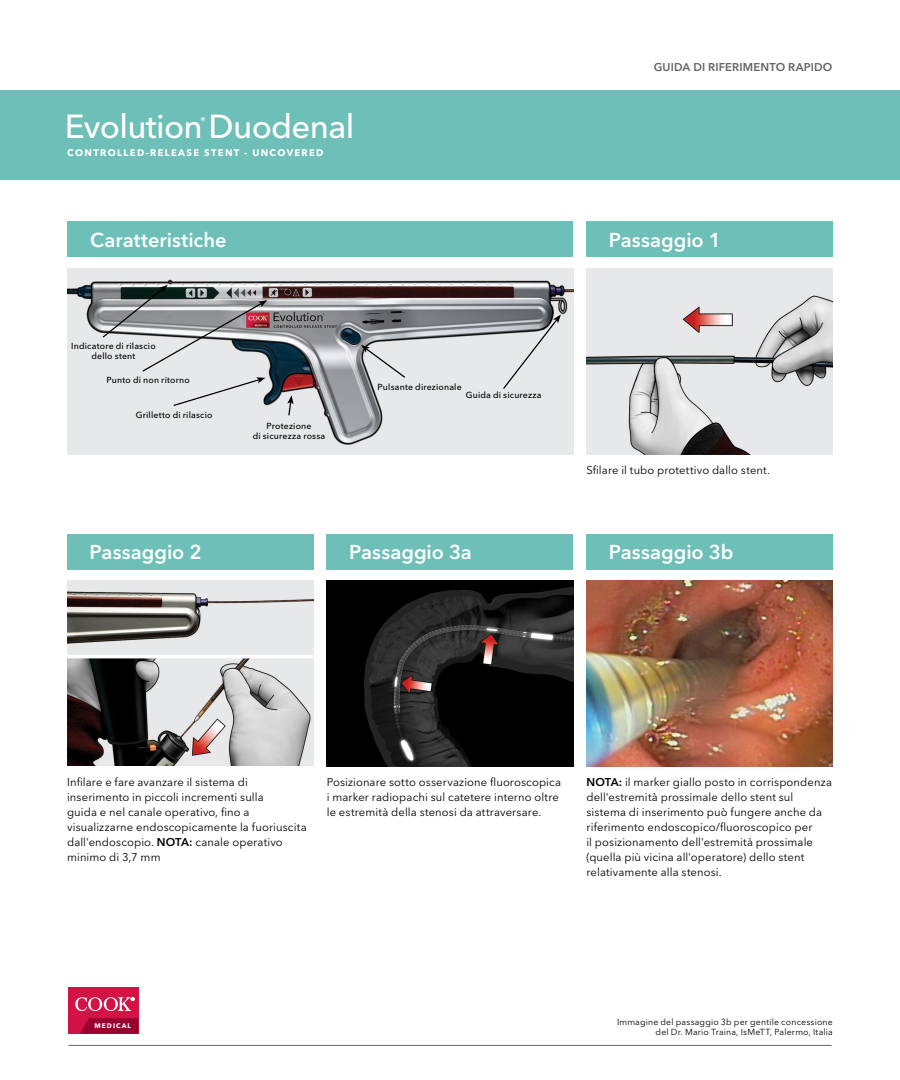
<style>
.page{position:relative;width:900px;height:1080px;background:#fff}
.page>*{position:absolute;margin:0;border:0;box-sizing:border-box;transform-origin:0 0}
.t1{font:500 33.12px "Avenir Next LT Pro";letter-spacing:-.02em;color:#fff}
.t2{font:600 20px "Avenir Next LT Pro";color:#fff}
.t3{font:11.25px/15px "Avenir Next LT Pro";letter-spacing:.01em;color:#000}
.t4{font:600 11.25px "Avenir Next LT Pro";letter-spacing:.015em;color:#636466}
.t5{font:600 9.88px "Avenir Next LT Pro";color:#fff}
.t6{font:700 9.5px "Avenir Next LT Pro";letter-spacing:.14em;color:#fff}
.t7{font:500 8.75px/10px "Avenir Next LT Pro";letter-spacing:.02em;color:#000;text-align:center}
.t8{font:8.75px/10.5px "Avenir Next LT Pro";letter-spacing:.02em;color:#000;text-align:right}
.t9{font:700 6.62px "Avenir Next LT Pro";letter-spacing:.155em;color:#fff}
.s1{font-weight:600}
</style>
<div class="page">
<img style="left:68px;top:269px;width:505px;height:185px">
<img style="left:67px;top:581px;width:247px;height:185px">
<hr style="left:67px;top:655px;width:247px;height:3px;background:#fff">
<img style="left:327px;top:581px;width:246px;height:185px">
<img style="left:586px;top:581px;width:247px;height:185px">
<img style="left:586px;top:269px;width:247px;height:185px">
<div style="left:68px;top:221px;width:505px;height:36px;background:#6dbfb7"></div>
<div style="left:586px;top:221px;width:247px;height:36px;background:#6dbfb7"></div>
<div style="left:0;top:90px;width:900px;height:90px;background:#6dbfb7"></div>
<div style="left:67px;top:534px;width:247px;height:36px;background:#6dbfb7"></div>
<div style="left:327px;top:534px;width:246px;height:36px;background:#6dbfb7"></div>
<div style="left:586px;top:534px;width:247px;height:36px;background:#6dbfb7"></div>
<svg style="left:101px;top:285px;width:166px;height:122px;background:#bcbcbe"></svg>
<svg style="left:502px;top:314px;width:59px;height:76px;background:#caccce"></svg>
<svg style="left:361px;top:345px;width:46px;height:34px;background:#cdced0"></svg>
<hr style="left:68px;top:1045px;width:764px;height:1px;background:#636466">
<div style="left:68px;top:987px;width:70px;height:47px;background:#d31245"></div>
<svg style="left:80px;top:1018px;width:58px;height:16px"></svg>
<svg style="left:75px;top:997px;width:59px;height:14px"></svg>
<svg style="left:287px;top:395px;width:7px;height:22px"></svg>
<h1 class="t1" style="left:65px;top:106px;width:291px">Evolution Duodenal</h1>
<p class="t5" style="left:200px;top:114px;width:7px">®</p>
<p class="t6" style="left:67px;top:146px;width:258px">CONTROLLED-RELEASE STENT - UNCOVERED</p>
<p class="t4" style="left:654px;top:60px;width:180px">GUIDA DI RIFERIMENTO RAPIDO</p>
<h2 class="t2" style="left:90px;top:228px;width:138px">Caratteristiche</h2>
<h2 class="t2" style="left:609px;top:228px;width:114px">Passaggio 1</h2>
<p class="t7" style="left:71px;top:341px;width:86px">Indicatore di rilascio dello stent</p>
<p class="t7" style="left:107px;top:375px;width:85px">Punto di non ritorno</p>
<p class="t7" style="left:136px;top:410px;width:78px">Grilletto di rilascio</p>
<p class="t7" style="left:253px;top:421px;width:74px">Protezione<br>di sicurezza rossa</p>
<p class="t7" style="left:378px;top:382px;width:86px">Pulsante direzionale</p>
<p class="t7" style="left:466px;top:390px;width:77px">Guida di sicurezza</p>
<h2 class="t2" style="left:90px;top:540px;width:114px">Passaggio 2</h2>
<h2 class="t2" style="left:349px;top:540px;width:124px">Passaggio 3a</h2>
<p class="t3" style="left:586px;top:462px;width:185px">Sfilare il tubo protettivo dallo stent.</p>
<h2 class="t2" style="left:609px;top:540px;width:126px">Passaggio 3b</h2>
<p class="t3" style="left:67px;top:775px;width:241px">Infilare e fare avanzare il sistema di inserimento in piccoli incrementi sulla<br>guida e nel canale operativo, fino a visualizzarne endoscopicamente la fuoriuscita dall'endoscopio. <span class="s1">NOTA:</span> canale operativo minimo di 3,7 mm</p>
<p class="t3" style="left:327px;top:775px;width:236px">Posizionare sotto osservazione fluoroscopica i marker radiopachi sul catetere interno oltre le estremità della stenosi da attraversare.</p>
<p class="t3" style="left:586px;top:775px;width:247px"><span class="s1">NOTA:</span> il marker giallo posto in corrispondenza dell'estremità prossimale dello stent sul sistema di inserimento può fungere anche da riferimento endoscopico/fluoroscopico per<br>il posizionamento dell'estremità prossimale (quella più vicina all'operatore) dello stent relativamente alla stenosi.</p>
<p class="t9" style="left:95px;top:1022px;width:38px">MEDICAL</p>
<p class="t8" style="left:617px;top:1016px;width:217px">Immagine del passaggio 3b per gentile concessione del Dr. Mario Traina, IsMeTT, Palermo, Italia</p>
</div>
